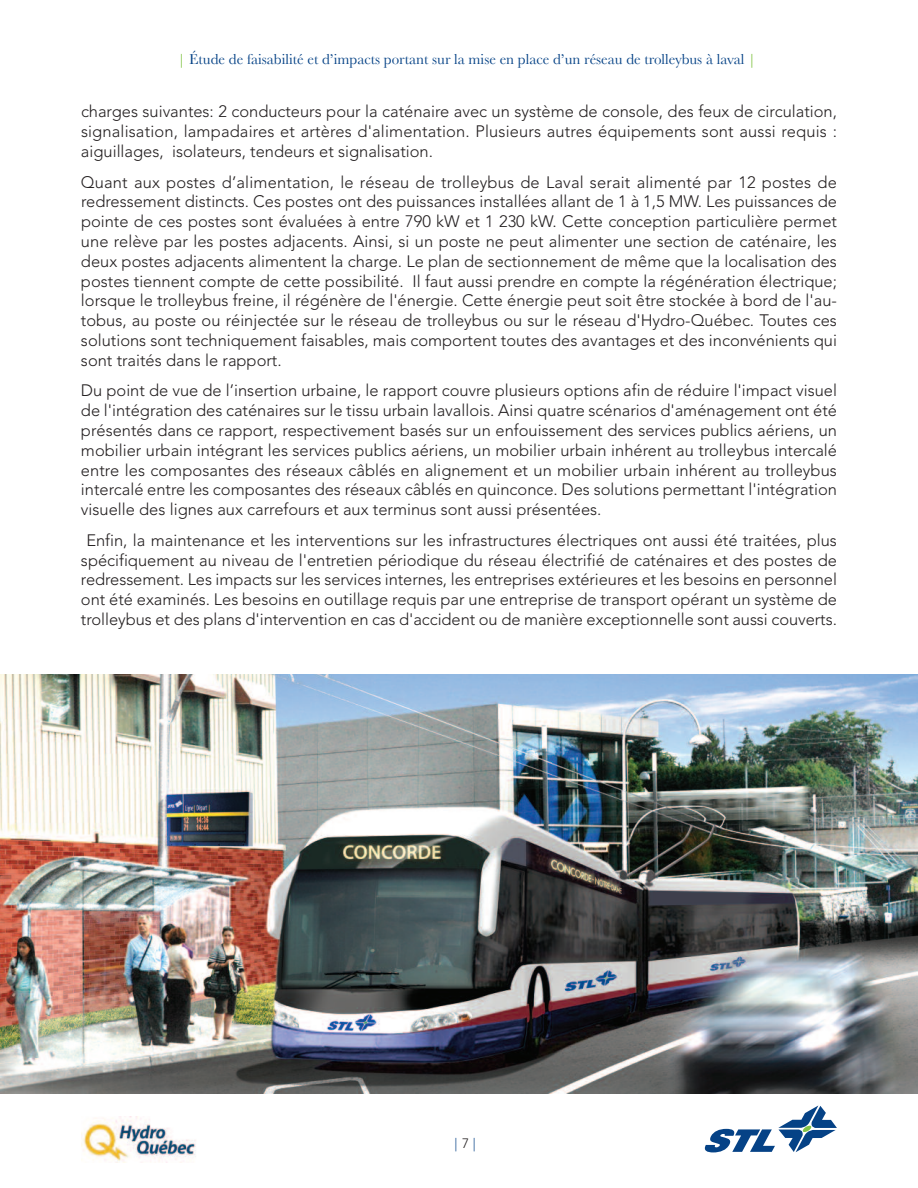
<style>
.page{position:relative;width:918px;height:1188px;background:#fff}
.page>*{position:absolute;margin:0;border:0;box-sizing:border-box;transform-origin:0 0}
.t1{font:300 16.5px/19.8px "Avenir";color:#231f20;text-align:justify}
.t2{font:15px "Baskerville";color:#054286}
.t3{font:300 13.5px "Avenir";color:#054286}
.s1{color:#83c447}
.s2{color:#231f20}
</style>
<div class="page">
<svg style="left:705px;top:1105px;width:132px;height:47px"></svg>
<img style="left:81px;top:1117px;width:115px;height:46px">
<img style="left:0;top:674px;width:918px;height:420px">
<p class="t2" style="left:178px;top:51px;width:580px"><span class="s1">|</span> Étude de faisabilité et d’impacts portant sur la mise en place d’un réseau de trolleybus à laval <span class="s1">|</span></p>
<p class="t1" style="left:81px;top:103px;width:758px">charges suivantes: 2 conducteurs pour la caténaire avec un système de console, des feux de circulation, signalisation, lampadaires et artères d'alimentation. Plusieurs autres équipements sont aussi requis : aiguillages, isolateurs, tendeurs et signalisation.</p>
<p class="t1" style="left:81px;top:173px;width:758px">Quant aux postes d’alimentation, le réseau de trolleybus de Laval serait alimenté par 12 postes de redressement distincts. Ces postes ont des puissances installées allant de 1 à 1,5 MW. Les puissances de pointe de ces postes sont évaluées à entre 790 kW et 1 230 kW. Cette conception particulière permet une relève par les postes adjacents. Ainsi, si un poste ne peut alimenter une section de caténaire, les deux postes adjacents alimentent la charge. Le plan de sectionnement de même que la localisation des postes tiennent compte de cette possibilité. Il faut aussi prendre en compte la régénération électrique; lorsque le trolleybus freine, il régénère de l'énergie. Cette énergie peut soit être stockée à bord de l'au&shy;tobus, au poste ou réinjectée sur le réseau de trolleybus ou sur le réseau d'Hydro-Québec. Toutes ces solutions sont techniquement faisables, mais comportent toutes des avantages et des inconvénients qui sont traités dans le rapport.</p>
<p class="t1" style="left:81px;top:382px;width:758px">Du point de vue de l’insertion urbaine, le rapport couvre plusieurs options afin de réduire l'impact visuel de l'intégration des caténaires sur le tissu urbain lavallois. Ainsi quatre scénarios d'aménagement ont été présentés dans ce rapport, respectivement basés sur un enfouissement des services publics aériens, un mobilier urbain intégrant les services publics aériens, un mobilier urbain inhérent au trolleybus intercalé entre les composantes des réseaux câblés en alignement et un mobilier urbain inhérent au trolleybus intercalé entre les composantes des réseaux câblés en quinconce. Des solutions permettant l'intégration visuelle des lignes aux carrefours et aux terminus sont aussi présentées.</p>
<p class="t1" style="left:81px;top:532px;width:758px;text-align:center">Enfin, la maintenance et les interventions sur les infrastructures électriques ont aussi été traitées, plus spécifiquement au niveau de l'entretien périodique du réseau électrifié de caténaires et des postes de redressement. Les impacts sur les services internes, les entreprises extérieures et les besoins en personnel ont été examinés. Les besoins en outillage requis par une entreprise de transport opérant un système de trolleybus et des plans d'intervention en cas d'accident ou de manière exceptionnelle sont aussi couverts.</p>
<p class="t3" style="left:454px;top:1137px;width:23px">|<span class="s2">7</span>|</p>
</div>
